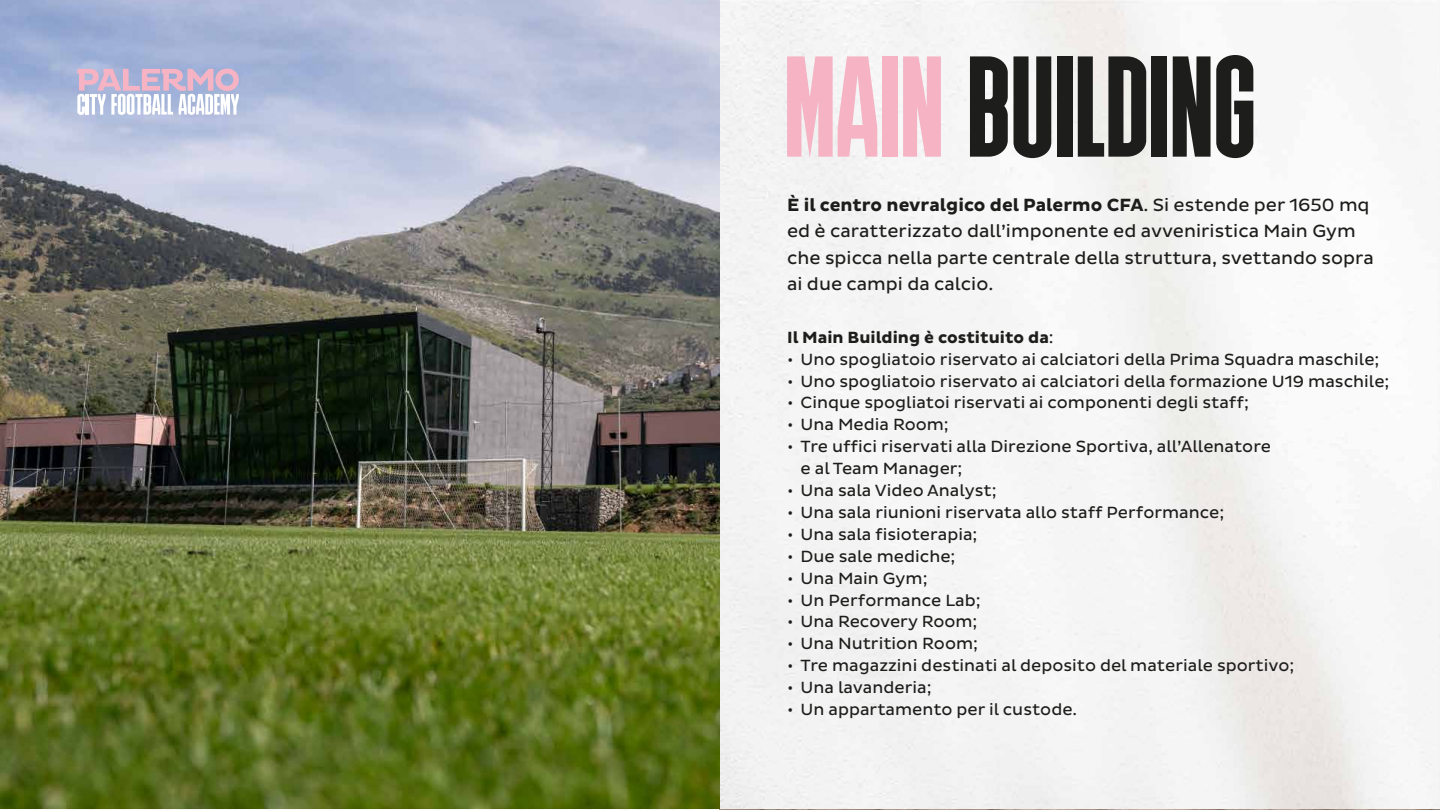
<style>
.page{position:relative;width:1440px;height:810px;background:#fff}
.page>*{position:absolute;margin:0;border:0;box-sizing:border-box;transform-origin:0 0}
.t1{font:143.18px "Bulevar";color:#1d1d1b}
.t2{font:18px/26.4px "Pluto Sans";color:#1d1d1b}
.t3{font:16.5px/21.9px "Pluto Sans";color:#1d1d1b}
.t4{font:700 16.5px "Pluto Sans";color:#1d1d1b}
.s1{color:#f5b3c4}
.s2{font-weight:700}
.s3{font-weight:400}
</style>
<div class="page">
<img style="left:2px;top:0;width:1438px;height:810px">
<img style="left:0;top:0;width:719px;height:809px">
<img style="left:719px;top:809px;width:721px;height:1px">
<svg style="left:77px;top:69px;width:162px;height:46px"></svg>
<h1 class="t1" style="left:784px;top:27px;width:473px"><span class="s1">MAIN</span> BUILDING</h1>
<p class="t2" style="left:787px;top:192px;width:588px"><span class="s2">È il centro nevralgico del Palermo CFA</span>. Si estende per 1650 mq ed è caratterizzato dall’imponente ed avveniristica Main Gym che spicca nella parte centrale della struttura, svettando sopra ai due campi da calcio.</p>
<p class="t4" style="left:787px;top:328px;width:268px">Il Main Building è costituito da<span class="s3">:</span></p>
<p class="t3" style="left:787px;top:348px;width:594px">• Uno spogliatoio riservato ai calciatori della Prima Squadra maschile;</p>
<p class="t3" style="left:787px;top:370px;width:604px">• Uno spogliatoio riservato ai calciatori della formazione U19 maschile;</p>
<p class="t3" style="left:787px;top:392px;width:463px">• Cinque spogliatoi riservati ai componenti degli staff;</p>
<p class="t3" style="left:787px;top:414px;width:163px">• Una Media Room;</p>
<p class="t3" style="left:801px;top:436px;width:472px;text-indent:-13px">• Tre uffici riservati alla Direzione Sportiva, all’Allenatore e al Team Manager;</p>
<p class="t3" style="left:787px;top:480px;width:211px">• Una sala Video Analyst;</p>
<p class="t3" style="left:787px;top:502px;width:439px">• Una sala riunioni riservata allo staff Performance;</p>
<p class="t3" style="left:787px;top:524px;width:192px">• Una sala fisioterapia;</p>
<p class="t3" style="left:787px;top:545px;width:170px">• Due sale mediche;</p>
<p class="t3" style="left:787px;top:567px;width:142px">• Una Main Gym;</p>
<p class="t3" style="left:787px;top:589px;width:195px">• Un Performance Lab;</p>
<p class="t3" style="left:787px;top:611px;width:192px">• Una Recovery Room;</p>
<p class="t3" style="left:787px;top:633px;width:193px">• Una Nutrition Room;</p>
<p class="t3" style="left:787px;top:655px;width:509px">• Tre magazzini destinati al deposito del materiale sportivo;</p>
<p class="t3" style="left:787px;top:677px;width:146px">• Una lavanderia;</p>
<p class="t3" style="left:787px;top:699px;width:292px">• Un appartamento per il custode.</p>
</div>
